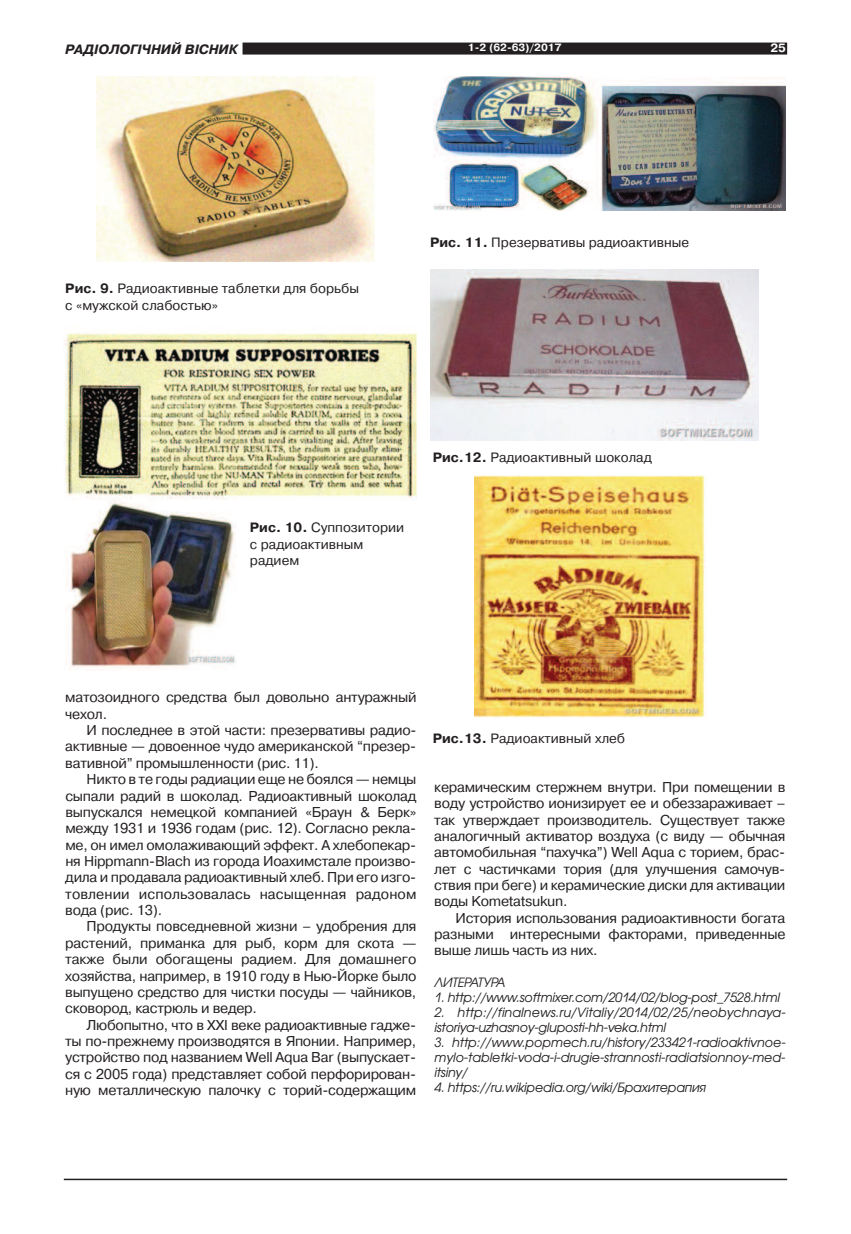
<style>
.page{position:relative;width:851px;height:1234px;background:#fff}
.page>*{position:absolute;margin:0;border:0;box-sizing:border-box;transform-origin:0 0}
.t1{font:14.25px/16.4px "Pragmatica C";letter-spacing:-.015em;color:#231f20;text-align:justify}
.t2{font:13.5px/16.5px "Pragmatica C";color:#231f20}
.t3{font:italic 700 13.5px "Pragmatica C";color:#231f20}
.t4{font:italic 12.75px/15px "Avant Garde Gothic C";letter-spacing:-.015em;color:#231f20;text-align:justify}
.t5{font:italic 12.75px/15px "Avant Garde Gothic C";letter-spacing:.005em;color:#231f20}
.t6{font:700 12px "Pragmatica C";color:#fff}
.t7{font:700 10.5px "Pragmatica C";color:#fff}
.s1{font-weight:700}
</style>
<div class="page">
<div style="left:242px;top:43px;width:545px;height:12px;background:#231f20"></div>
<hr style="left:64px;top:1178px;width:723px;height:1px;background:#231f20">
<img style="left:96px;top:77px;width:279px;height:184px">
<img style="left:64px;top:326px;width:352px;height:344px">
<div style="left:248px;top:521px;width:167px;height:67px;background:#fff"></div>
<img style="left:434px;top:77px;width:351px;height:134px">
<img style="left:431px;top:269px;width:327px;height:171px">
<img style="left:475px;top:476px;width:231px;height:242px">
<p class="t3" style="left:65px;top:41px;width:174px">РАДІОЛОГІЧНИЙ ВІСНИК</p>
<p class="t7" style="left:468px;top:42px;width:95px">1-2 (62-63)/2017</p>
<p class="t6" style="left:770px;top:41px;width:17px">25</p>
<p class="t2" style="left:65px;top:280px;width:295px"><span class="s1">Рис. 9.</span> Радиоактивные таблетки для борьбы с «мужской слабостью»</p>
<p class="t2" style="left:430px;top:234px;width:261px"><span class="s1">Рис. 11.</span> Презервативы радиоактивные</p>
<p class="t2" style="left:250px;top:519px;width:156px"><span class="s1">Рис. 10.</span> Суппозитории с радиоактивным радием</p>
<p class="t2" style="left:432px;top:449px;width:221px"><span class="s1">Рис.12.</span> Радиоактивный шоколад</p>
<p class="t1" style="left:65px;top:689px;width:352px">матозоидного средства был довольно антуражный чехол.</p>
<p class="t1" style="left:65px;top:721px;width:352px;text-indent:21px">И последнее в этой части: презервативы радио&shy;активные — довоенное чудо американской “презер&shy;вативной” промышленности (рис. 11).</p>
<p class="t1" style="left:65px;top:771px;width:352px;text-indent:21px">Никто в те годы радиации еще не боялся — немцы сыпали радий в шоколад. Радиоактивный шоколад выпускался немецкой компанией «Браун &amp; Берк» между 1931 и 1936 годам (рис. 12). Согласно рекла&shy;ме, он имел омолаживающий эффект. А хлебопекар&shy;ня Hippmann-Blach из города Иоахимстале произво&shy;дила и продавала радиоактивный хлеб. При его изго&shy;товлении использовалась насыщенная радоном вода (рис. 13).</p>
<p class="t1" style="left:65px;top:918px;width:352px;text-indent:21px">Продукты повседневной жизни – удобрения для растений, приманка для рыб, корм для скота — также были обогащены радием. Для домашнего хозяйства, например, в 1910 году в Нью-Йорке было выпущено средство для чистки посуды — чайников, сковород, кастрюль и ведер.</p>
<p class="t1" style="left:65px;top:1016px;width:352px;text-indent:21px">Любопытно, что в XXI веке радиоактивные гадже&shy;ты по-прежнему производятся в Японии. Например, устройство под названием Well Aqua Bar (выпускает&shy;ся с 2005 года) представляет собой перфорирован&shy;ную металлическую палочку с торий-содержащим</p>
<p class="t2" style="left:432px;top:729px;width:194px"><span class="s1">Рис.13.</span> Радиоактивный хлеб</p>
<p class="t1" style="left:434px;top:778px;width:352px">керамическим стержнем внутри. При помещении в воду устройство ионизирует ее и обеззараживает – так утверждает производитель. Существует также аналогичный активатор воздуха (с виду — обычная автомобильная “пахучка”) Well Aqua с торием, брас&shy;лет с частичками тория (для улучшения самочув&shy;ствия при беге) и керамические диски для активации воды Kometatsukun.</p>
<p class="t1" style="left:434px;top:909px;width:352px;text-indent:21px">История использования радиоактивности богата разными интересными факторами, приведенные выше лишь часть из них.</p>
<p class="t4" style="left:434px;top:974px;width:73px">ЛИТЕРАТУРА</p>
<p class="t4" style="left:434px;top:989px;width:347px">1. http://www.softmixer.com/2014/02/blog-post_7528.html</p>
<p class="t5" style="left:434px;top:1004px;width:352px">2. http://finalnews.ru/Vitaliy/2014/02/25/neobychnaya&shy;istoriya-uzhasnoy-gluposti-hh-veka.html</p>
<p class="t4" style="left:434px;top:1034px;width:352px">3. http://www.popmech.ru/history/233421-radioaktivnoe&shy;mylo-tabletki-voda-i-drugie-strannosti-radiatsionnoy-med&shy;itsiny/</p>
<p class="t4" style="left:434px;top:1079px;width:273px">4. https://ru.wikipedia.org/wiki/Брахитерапия</p>
</div>
